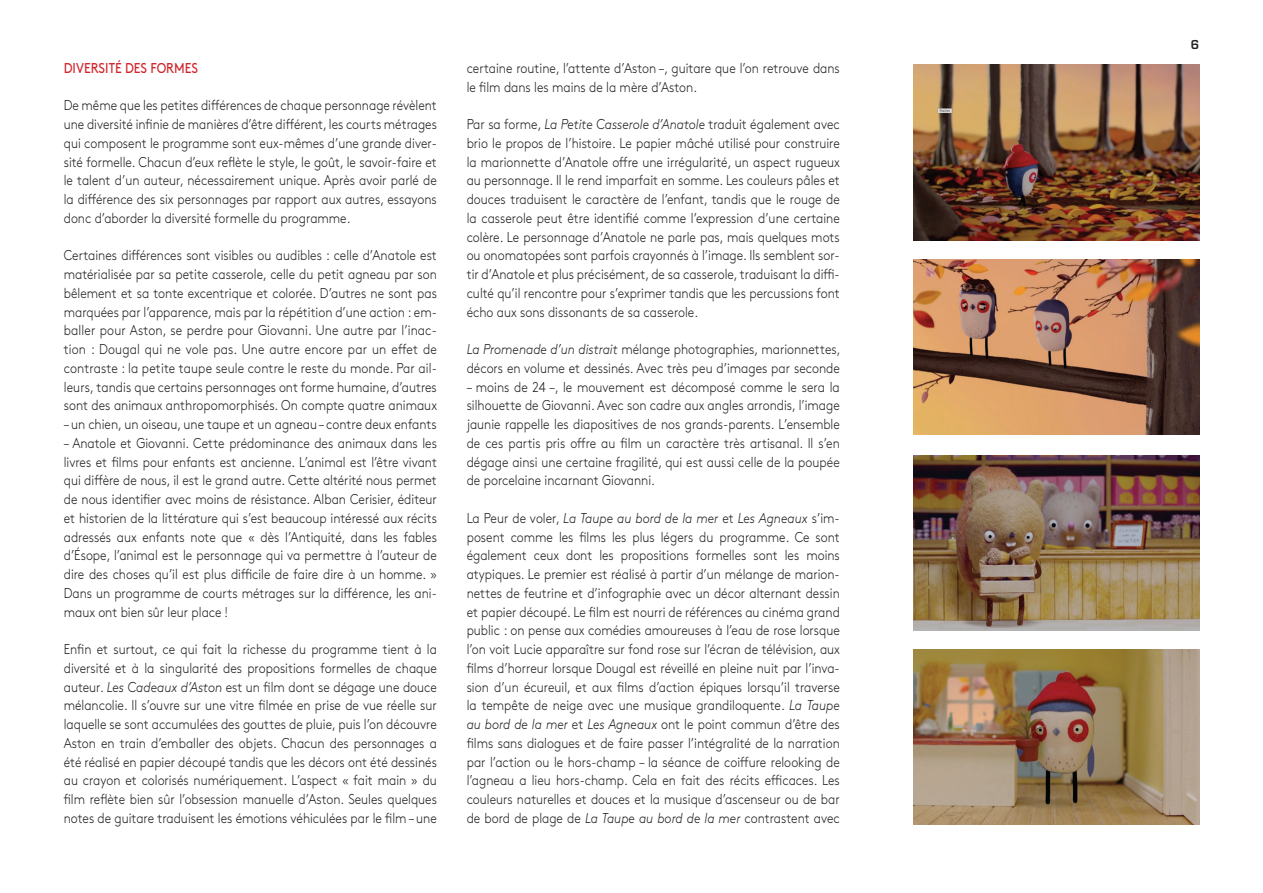
<style>
.page{position:relative;width:1263px;height:893px;background:#fff}
.page>*{position:absolute;margin:0;border:0;box-sizing:border-box;transform-origin:0 0}
.t1{font:300 14.25px/18.8px "Brown Std";color:#231f20;text-align:justify;scale:.87 1}
.t2{font:14.25px "Brown Std";color:#d1232a;scale:.87 1}
.t3{font:600 12px "Eurostile";color:#231f20}
.s1{font-style:italic}
</style>
<div class="page">
<img style="left:913px;top:649px;width:286px;height:176px">
<img style="left:913px;top:455px;width:286px;height:175px">
<img style="left:913px;top:259px;width:286px;height:176px">
<img style="left:913px;top:65px;width:286px;height:175px">
<p class="t2" style="left:64px;top:59px;width:156px">DIVERSITÉ DES FORMES</p>
<p class="t1" style="left:64px;top:96px;width:430px">De même que les petites différences de chaque personnage révèlent une diversité infinie de manières d’être différent, les courts métrages qui composent le programme sont eux-mêmes d’une grande diver&shy;sité formelle. Chacun d’eux reflète le style, le goût, le savoir-faire et le talent d’un auteur, nécessairement unique. Après avoir parlé de la différence des six personnages par rapport aux autres, essayons donc d’aborder la diversité formelle du programme.</p>
<p class="t1" style="left:64px;top:246px;width:430px">Certaines différences sont visibles ou audibles : celle d’Anatole est matérialisée par sa petite casserole, celle du petit agneau par son bêlement et sa tonte excentrique et colorée. D’autres ne sont pas marquées par l’apparence, mais par la répétition d’une action : em&shy;baller pour Aston, se perdre pour Giovanni. Une autre par l’inac&shy;tion : Dougal qui ne vole pas. Une autre encore par un effet de contraste : la petite taupe seule contre le reste du monde. Par ail&shy;leurs, tandis que certains personnages ont forme humaine, d’autres sont des animaux anthropomorphisés. On compte quatre animaux</p>
<p class="t1" style="left:64px;top:415px;width:430px">– un chien, un oiseau, une taupe et un agneau – contre deux enfants</p>
<p class="t1" style="left:64px;top:434px;width:430px">– Anatole et Giovanni. Cette prédominance des animaux dans les livres et films pour enfants est ancienne. L’animal est l’être vivant qui diffère de nous, il est le grand autre. Cette altérité nous permet de nous identifier avec moins de résistance. Alban Cerisier, éditeur et historien de la littérature qui s’est beaucoup intéressé aux récits adressés aux enfants note que « dès l’Antiquité, dans les fables d’Ésope, l’animal est le personnage qui va permettre à l’auteur de dire des choses qu’il est plus difficile de faire dire à un homme. » Dans un programme de courts métrages sur la différence, les ani&shy;maux ont bien sûr leur place !</p>
<p class="t1" style="left:64px;top:640px;width:430px">Enfin et surtout, ce qui fait la richesse du programme tient à la diversité et à la singularité des propositions formelles de chaque auteur. <span class="s1">Les Cadeaux d’Aston</span> est un film dont se dégage une douce mélancolie. Il s’ouvre sur une vitre filmée en prise de vue réelle sur laquelle se sont accumulées des gouttes de pluie, puis l’on découvre Aston en train d’emballer des objets. Chacun des personnages a été réalisé en papier découpé tandis que les décors ont été dessinés au crayon et colorisés numériquement. L’aspect « fait main » du film reflète bien sûr l’obsession manuelle d’Aston. Seules quelques notes de guitare traduisent les émotions véhiculées par le film – une</p>
<p class="t1" style="left:467px;top:59px;width:430px">certaine routine, l’attente d’Aston –, guitare que l’on retrouve dans le film dans les mains de la mère d’Aston.</p>
<p class="t1" style="left:467px;top:115px;width:430px">Par sa forme, <span class="s1">La Petite Casserole d’Anatole</span> traduit également avec brio le propos de l’histoire. Le papier mâché utilisé pour construire la marionnette d’Anatole offre une irrégularité, un aspect rugueux au personnage. Il le rend imparfait en somme. Les couleurs pâles et douces traduisent le caractère de l’enfant, tandis que le rouge de la casserole peut être identifié comme l’expression d’une certaine colère. Le personnage d’Anatole ne parle pas, mais quelques mots ou onomatopées sont parfois crayonnés à l’image. Ils semblent sor&shy;tir d’Anatole et plus précisément, de sa casserole, traduisant la diffi&shy;culté qu’il rencontre pour s’exprimer tandis que les percussions font écho aux sons dissonants de sa casserole.</p>
<p class="t1" style="left:467px;top:340px;width:431px"><span class="s1">La Promenade d’un distrait</span> mélange photographies, marionnettes, décors en volume et dessinés. Avec très peu d’images par seconde</p>
<p class="t1" style="left:467px;top:377px;width:430px">– moins de 24 –, le mouvement est décomposé comme le sera la silhouette de Giovanni. Avec son cadre aux angles arrondis, l’image jaunie rappelle les diapositives de nos grands-parents. L’ensemble de ces partis pris offre au film un caractère très artisanal. Il s’en dégage ainsi une certaine fragilité, qui est aussi celle de la poupée de porcelaine incarnant Giovanni.</p>
<p class="t1" style="left:467px;top:509px;width:430px">La Peur de voler, <span class="s1">La Taupe au bord de la mer</span> et <span class="s1">Les Agneaux</span> s’im&shy;posent comme les films les plus légers du programme. Ce sont également ceux dont les propositions formelles sont les moins atypiques. Le premier est réalisé à partir d’un mélange de marion&shy;nettes de feutrine et d’infographie avec un décor alternant dessin et papier découpé. Le film est nourri de références au cinéma grand public : on pense aux comédies amoureuses à l’eau de rose lorsque l’on voit Lucie apparaître sur fond rose sur l’écran de télévision, aux films d’horreur lorsque Dougal est réveillé en pleine nuit par l’inva&shy;sion d’un écureuil, et aux films d’action épiques lorsqu’il traverse la tempête de neige avec une musique grandiloquente. <span class="s1">La Taupe au bord de la mer</span> et <span class="s1">Les Agneaux</span> ont le point commun d’être des films sans dialogues et de faire passer l’intégralité de la narration par l’action ou le hors-champ – la séance de coiffure relooking de l’agneau a lieu hors-champ. Cela en fait des récits efficaces. Les couleurs naturelles et douces et la musique d’ascenseur ou de bar de bord de plage de <span class="s1">La Taupe au bord de la mer</span> contrastent avec</p>
<p class="t3" style="left:1191px;top:37px;width:10px">6</p>
</div>
